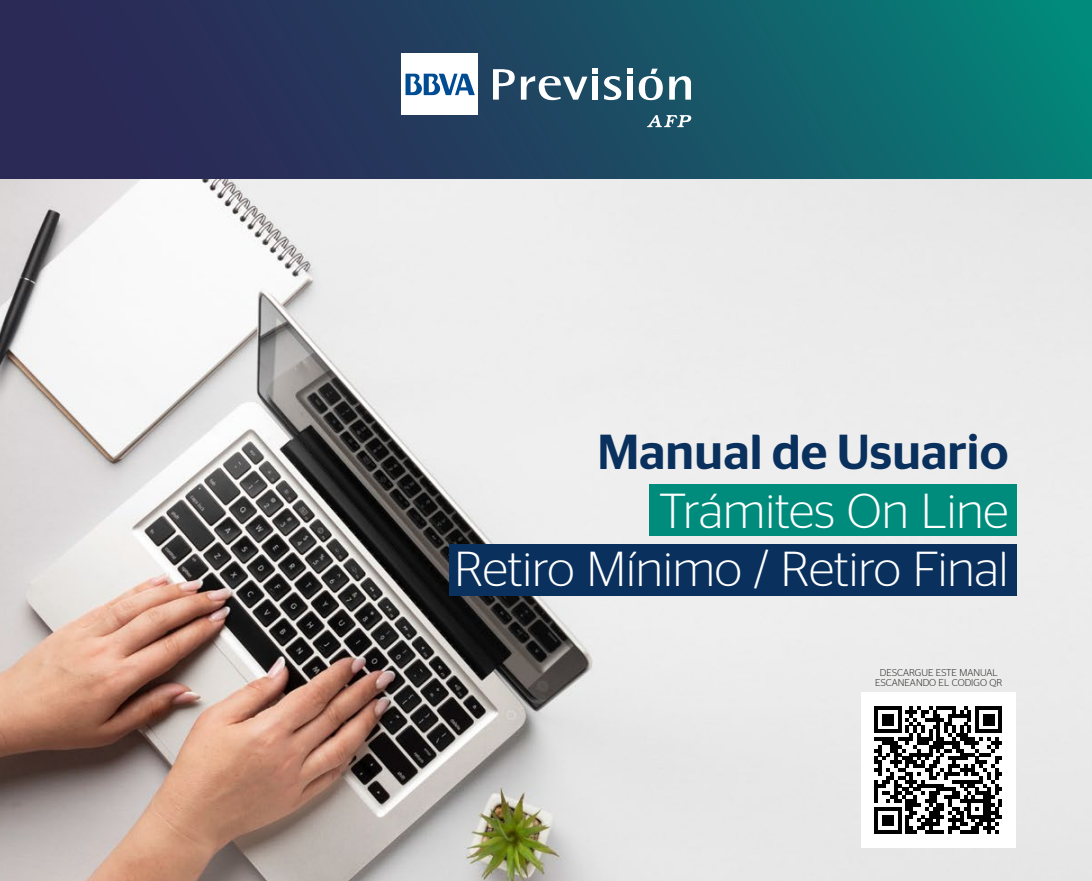
<style>
.page{position:relative;width:1092px;height:881px;background:#fff}
.page>*{position:absolute;margin:0;border:0;box-sizing:border-box;transform-origin:0 0}
.t1{font:300 49px/58.8px "Stag Sans";color:#fff;text-align:right}
.t2{font:500 49px "Stag Sans";color:#0a305d}
.t3{font:300 9.75px/9.8px "Stag Sans";color:#1d1d1b;text-align:center}
</style>
<div class="page">
<img style="left:0;top:178px;width:1091px;height:702px">
<div style="left:0;top:0;width:1091px;height:178px;background:linear-gradient(to right,#311b52,#067e77)"></div>
<div style="left:401px;top:54px;width:77px;height:61px;background:#fff"></div>
<svg style="left:647px;top:115px;width:44px;height:12px"></svg>
<svg style="left:669px;top:76px;width:22px;height:24px"></svg>
<svg style="left:638px;top:69px;width:24px;height:31px"></svg>
<svg style="left:493px;top:69px;width:21px;height:31px"></svg>
<svg style="left:521px;top:69px;width:77px;height:31px"></svg>
<svg style="left:604px;top:69px;width:28px;height:31px"></svg>
<svg style="left:405px;top:74px;width:70px;height:21px"></svg>
<div style="left:649px;top:484px;width:367px;height:52px;background:#008c7c"></div>
<div style="left:449px;top:544px;width:567px;height:52px;background:#0a305d"></div>
<div style="left:861px;top:692px;width:155px;height:155px;background:#fff"></div>
<svg style="left:874px;top:706px;width:128px;height:127px"></svg>
<h1 class="t2" style="left:597px;top:423px;width:412px">Manual de Usuario</h1>
<h1 class="t1" style="left:454px;top:480px;width:556px">Trámites On Line<br>Retiro Mínimo / Retiro Final</h1>
<p class="t3" style="left:875px;top:667px;width:129px">DESCARGUE ESTE MANUAL<br>ESCANEANDO EL CODIGO QR</p>
</div>
